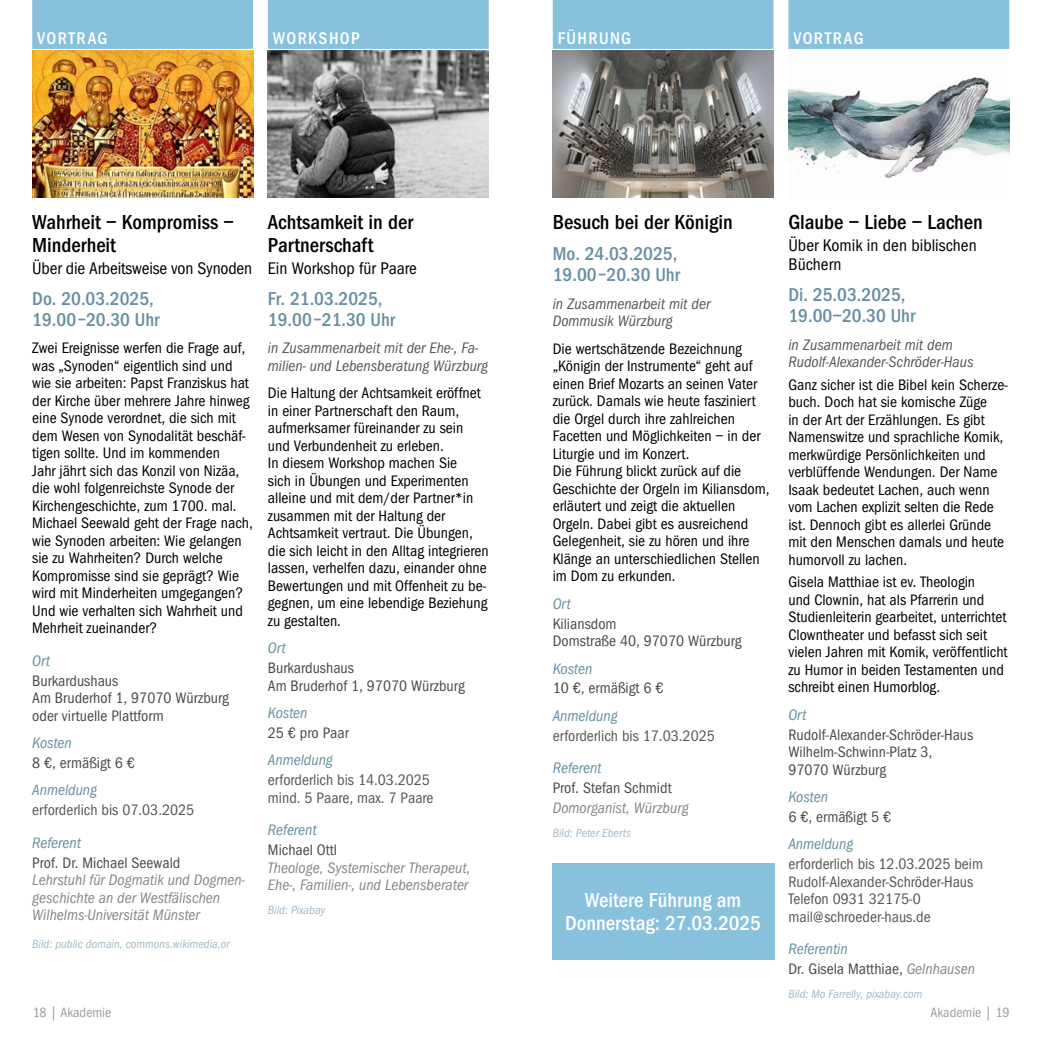
<style>
.page{position:relative;width:1042px;height:1042px;background:#fff}
.page>*{position:absolute;margin:0;border:0;box-sizing:border-box;transform-origin:0 0}
.t1{font:21px/22.8px "Franklin Goth EFTU Med Con";color:#000}
.t2{font:21px/22.8px "Franklin Goth EFTU Med Con";color:#fff;text-align:center}
.t3{font:19.25px/21px "Franklin Goth EFTU Med Con";color:#6690a2}
.t4{font:17.5px/19.2px "Franklin Goth EFTU Book Con";color:#000}
.t5{font:17.5px "Franklin Goth EFTU Med Con";letter-spacing:.08em;color:#fff}
.t6{font:15.75px/17.5px "Franklin Goth EFTU Book Con";color:#000}
.t7{font:15.75px/17.5px "Franklin Goth EFTU Book Con";color:#4a4a49}
.t8{font:15.75px/17.5px "Franklin Goth EFTU Book Con";color:#575756}
.t9{font:15.75px/17.5px "Franklin Goth EFTU Book Con Ita";color:#878787}
.t10{font:15.75px/17.5px "Franklin Goth EFTU Book Con Ita";color:#575756}
.t11{font:15.75px "Franklin Goth EFTU Book Con Ita";color:#6690a2}
.t12{font:14px "Franklin Goth EFTU Book Con";color:#9d9d9c}
.t13{font:12.25px "Franklin Goth EFTU Book Con Ita";color:#a1bac7}
.s1{font-family:"Franklin Goth EFTU Book Con Ita";color:#878787}
</style>
<div class="page">
<div style="left:32px;top:0;width:221px;height:49px;background:#88c1dc"></div>
<img style="left:32px;top:51px;width:221px;height:146px">
<div style="left:268px;top:0;width:221px;height:49px;background:#88c1dc"></div>
<img style="left:268px;top:51px;width:221px;height:146px">
<div style="left:553px;top:0;width:220px;height:49px;background:#88c1dc"></div>
<img style="left:553px;top:51px;width:220px;height:146px">
<div style="left:788px;top:0;width:221px;height:49px;background:#88c1dc"></div>
<img style="left:788px;top:77px;width:221px;height:102px">
<div style="left:552px;top:863px;width:222px;height:97px;background:#88c1dc"></div>
<p class="t5" style="left:37px;top:28px;width:72px">VORTRAG</p>
<p class="t5" style="left:273px;top:28px;width:88px">WORKSHOP</p>
<p class="t5" style="left:558px;top:28px;width:75px">FÜHRUNG</p>
<p class="t5" style="left:793px;top:28px;width:72px">VORTRAG</p>
<h1 class="t1" style="left:32px;top:211px;width:203px">Wahrheit – Kompromiss –<br>Minderheit</h1>
<p class="t4" style="left:32px;top:258px;width:221px">Über die Arbeitsweise von Synoden</p>
<p class="t3" style="left:32px;top:288px;width:129px">Do. 20.03.2025,<br>19.00–20.30 Uhr</p>
<p class="t6" style="left:32px;top:339px;width:222px">Zwei Ereignisse werfen die Frage auf, was „Synoden“ eigentlich sind und wie sie arbeiten: Papst Franziskus hat der Kirche über mehrere Jahre hinweg eine Synode verordnet, die sich mit dem Wesen von Synodalität beschäf&shy;tigen sollte. Und im kommenden<br>Jahr jährt sich das Konzil von Nizäa, die wohl folgenreichste Synode der Kirchengeschichte, zum 1700. mal.<br>Michael Seewald geht der Frage nach, wie Synoden arbeiten: Wie gelangen sie zu Wahrheiten? Durch welche Kompromisse sind sie geprägt? Wie wird mit Minderheiten umgegangen?<br>Und wie verhalten sich Wahrheit und Mehrheit zueinander?</p>
<p class="t11" style="left:32px;top:651px;width:19px">Ort</p>
<p class="t7" style="left:32px;top:672px;width:198px">Burkardushaus<br>Am Bruderhof 1, 97070 Würzburg oder virtuelle Plattform</p>
<p class="t11" style="left:32px;top:734px;width:41px">Kosten</p>
<p class="t7" style="left:32px;top:754px;width:104px">8 €, ermäßigt 6 €</p>
<p class="t11" style="left:32px;top:781px;width:66px">Anmeldung</p>
<p class="t8" style="left:32px;top:801px;width:164px">erforderlich bis 07.03.2025</p>
<p class="t11" style="left:32px;top:833px;width:50px">Referent</p>
<p class="t7" style="left:32px;top:854px;width:150px">Prof. Dr. Michael Seewald</p>
<p class="t9" style="left:32px;top:871px;width:214px">Lehrstuhl für Dogmatik und Dogmen&shy;geschichte an der Westfälischen<br>Wilhelms-Universität Münster</p>
<p class="t13" style="left:32px;top:936px;width:199px">Bild: public domain, commons.wikimedia.or</p>
<h1 class="t1" style="left:268px;top:211px;width:147px">Achtsamkeit in der<br>Partnerschaft</h1>
<p class="t4" style="left:268px;top:258px;width:151px">Ein Workshop für Paare</p>
<p class="t3" style="left:268px;top:288px;width:129px">Fr. 21.03.2025,<br>19.00–21.30 Uhr</p>
<p class="t10" style="left:268px;top:339px;width:222px">in Zusammenarbeit mit der Ehe-, Fa&shy;milien- und Lebensberatung Würzburg</p>
<p class="t6" style="left:268px;top:384px;width:222px">Die Haltung der Achtsamkeit eröffnet in einer Partnerschaft den Raum, aufmerksamer füreinander zu sein und Verbundenheit zu erleben.<br>In diesem Workshop machen Sie<br>sich in Übungen und Experimenten alleine und mit dem/der Partner*in zusammen mit der Haltung der Achtsamkeit vertraut. Die Übungen, die sich leicht in den Alltag integrieren lassen, verhelfen dazu, einander ohne Bewertungen und mit Offenheit zu be&shy;gegnen, um eine lebendige Beziehung zu gestalten.</p>
<p class="t11" style="left:268px;top:639px;width:19px">Ort</p>
<p class="t7" style="left:268px;top:659px;width:198px">Burkardushaus<br>Am Bruderhof 1, 97070 Würzburg</p>
<p class="t11" style="left:268px;top:704px;width:41px">Kosten</p>
<p class="t7" style="left:268px;top:724px;width:82px">25 € pro Paar</p>
<p class="t11" style="left:268px;top:751px;width:66px">Anmeldung</p>
<p class="t8" style="left:268px;top:771px;width:167px">erforderlich bis 14.03.2025 mind. 5 Paare, max. 7 Paare</p>
<p class="t11" style="left:268px;top:821px;width:50px">Referent</p>
<p class="t7" style="left:268px;top:841px;width:71px">Michael Ottl</p>
<p class="t9" style="left:268px;top:859px;width:204px">Theologe, Systemischer Therapeut,<br>Ehe-, Familien-, und Lebensberater</p>
<p class="t13" style="left:268px;top:903px;width:59px">Bild: Pixabay</p>
<h1 class="t1" style="left:553px;top:211px;width:182px">Besuch bei der Königin</h1>
<p class="t3" style="left:553px;top:243px;width:129px">Mo. 24.03.2025,<br>19.00–20.30 Uhr</p>
<p class="t10" style="left:553px;top:295px;width:159px">in Zusammenarbeit mit der<br>Dommusik Würzburg</p>
<p class="t6" style="left:553px;top:340px;width:218px">Die wertschätzende Bezeichnung „Königin der Instrumente“ geht auf einen Brief Mozarts an seinen Vater zurück. Damals wie heute fasziniert die Orgel durch ihre zahlreichen Facetten und Möglichkeiten – in der Liturgie und im Konzert.<br>Die Führung blickt zurück auf die Geschichte der Orgeln im Kiliansdom, erläutert und zeigt die aktuellen Orgeln. Dabei gibt es ausreichend Gelegenheit, sie zu hören und ihre Klänge an unterschiedlichen Stellen im Dom zu erkunden.</p>
<p class="t11" style="left:553px;top:594px;width:19px">Ort</p>
<p class="t7" style="left:553px;top:615px;width:190px">Kiliansdom<br>Domstraße 40, 97070 Würzburg</p>
<p class="t11" style="left:553px;top:659px;width:41px">Kosten</p>
<p class="t7" style="left:553px;top:680px;width:112px">10 €, ermäßigt 6 €</p>
<p class="t11" style="left:553px;top:707px;width:66px">Anmeldung</p>
<p class="t8" style="left:553px;top:727px;width:164px">erforderlich bis 17.03.2025</p>
<p class="t11" style="left:553px;top:759px;width:50px">Referent</p>
<p class="t7" style="left:553px;top:779px;width:120px">Prof. Stefan Schmidt</p>
<p class="t9" style="left:553px;top:799px;width:137px">Domorganist, Würzburg</p>
<p class="t13" style="left:553px;top:826px;width:80px">Bild: Peter Eberts</p>
<h1 class="t2" style="left:565px;top:889px;width:197px">Weitere Führung am<br>Donnerstag: 27.03.2025</h1>
<h1 class="t1" style="left:788px;top:211px;width:196px">Glaube – Liebe – Lachen</h1>
<p class="t4" style="left:788px;top:236px;width:190px">Über Komik in den biblischen<br>Büchern</p>
<p class="t3" style="left:788px;top:284px;width:128px">Di. 25.03.2025,<br>19.00–20.30 Uhr</p>
<p class="t10" style="left:788px;top:336px;width:186px">in Zusammenarbeit mit dem<br>Rudolf-Alexander-Schröder-Haus</p>
<p class="t6" style="left:788px;top:376px;width:221px">Ganz sicher ist die Bibel kein Scherze&shy;buch. Doch hat sie komische Züge<br>in der Art der Erzählungen. Es gibt Namenswitze und sprachliche Komik, merkwürdige Persönlichkeiten und verblüffende Wendungen. Der Name Isaak bedeutet Lachen, auch wenn vom Lachen explizit selten die Rede ist. Dennoch gibt es allerlei Gründe mit den Menschen damals und heute humorvoll zu lachen.</p>
<p class="t6" style="left:788px;top:573px;width:221px">Gisela Matthiae ist ev. Theologin<br>und Clownin, hat als Pfarrerin und Studienleiterin gearbeitet, unterrichtet Clowntheater und befasst sich seit vielen Jahren mit Komik, veröffentlicht zu Humor in beiden Testamenten und schreibt einen Humorblog.</p>
<p class="t11" style="left:788px;top:705px;width:19px">Ort</p>
<p class="t7" style="left:788px;top:726px;width:186px">Rudolf-Alexander-Schröder-Haus<br>Wilhelm-Schwinn-Platz 3,<br>97070 Würzburg</p>
<p class="t11" style="left:788px;top:788px;width:41px">Kosten</p>
<p class="t7" style="left:788px;top:808px;width:104px">6 €, ermäßigt 5 €</p>
<p class="t11" style="left:788px;top:835px;width:66px">Anmeldung</p>
<p class="t8" style="left:788px;top:855px;width:196px">erforderlich bis 12.03.2025 beim<br>Rudolf-Alexander-Schröder-Haus<br>Telefon 0931 32175-0 mail@schroeder-haus.de</p>
<p class="t11" style="left:788px;top:940px;width:61px">Referentin</p>
<p class="t7" style="left:788px;top:960px;width:188px">Dr. Gisela Matthiae, <span class="s1">Gelnhausen</span></p>
<p class="t13" style="left:788px;top:987px;width:135px">Bild: Mo Farrelly, pixabay.com</p>
<p class="t12" style="left:32px;top:1004px;width:81px">18 | Akademie</p>
<p class="t12" style="left:930px;top:1004px;width:81px">Akademie | 19</p>
</div>
